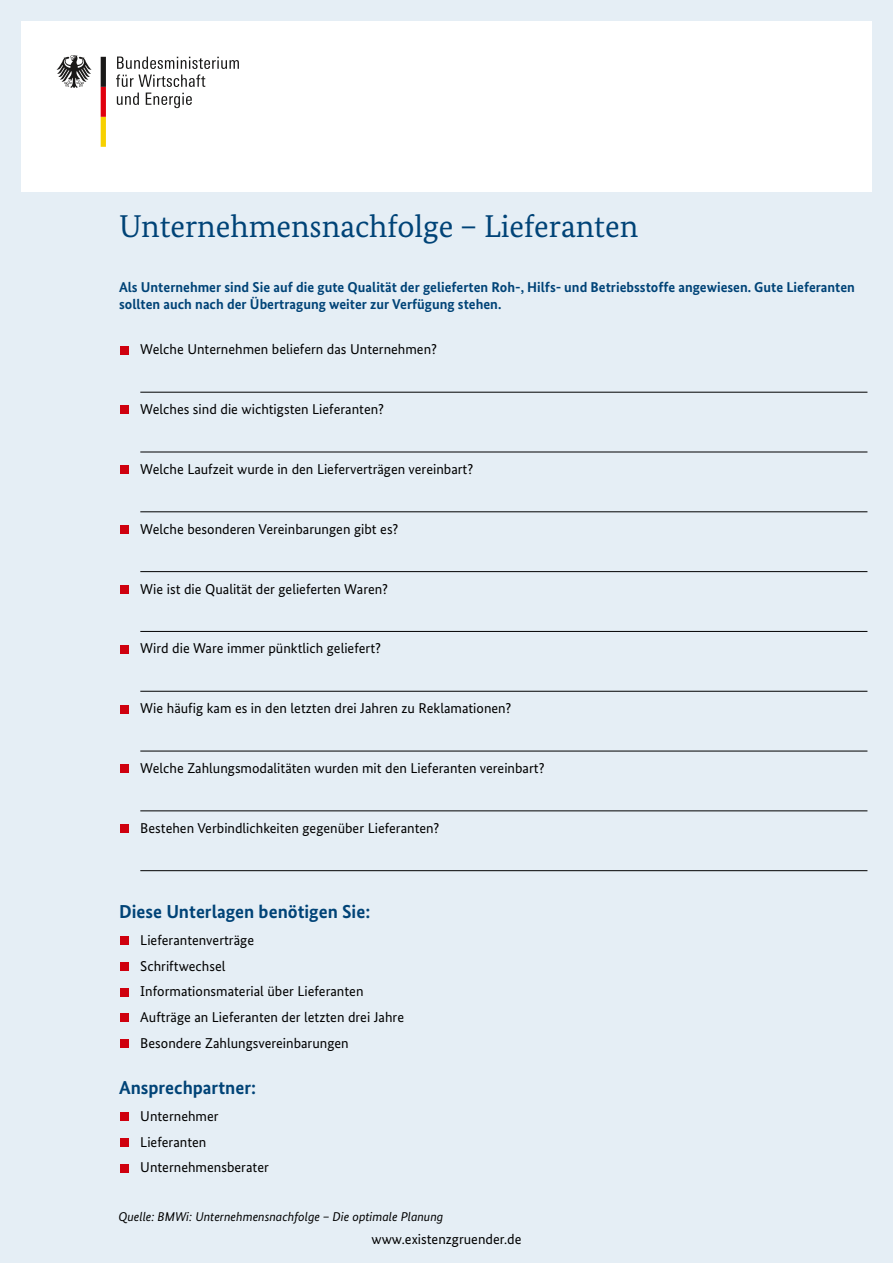
<style>
.page{position:relative;width:893px;height:1263px;background:#e5eef5}
.page>*{position:absolute;margin:0;border:0;box-sizing:border-box;transform-origin:0 0}
.t1{font:31.5px "Bundes Serif";color:#004377}
.t2{font:700 18.75px "Bundes Sans";color:#004377}
.t3{font:14.25px/25.7px "Bundes Sans";color:#000}
.t4{font:700 14.25px/17.1px "Bundes Sans";color:#004377}
.t5{font:italic 12.75px "Bundes Sans";color:#000}
</style>
<div class="page">
<div style="left:21px;top:21px;width:851px;height:170px;background:#fff"></div>
<svg style="left:57px;top:55px;width:35px;height:33px"></svg>
<svg style="left:101px;top:57px;width:5px;height:90px"></svg>
<svg style="left:116px;top:57px;width:123px;height:30px"></svg>
<svg style="left:117px;top:93px;width:22px;height:12px"></svg>
<svg style="left:146px;top:93px;width:46px;height:15px"></svg>
<hr style="left:140px;top:392px;width:727px;height:1px;background:#000">
<hr style="left:140px;top:452px;width:727px;height:1px;background:#000">
<hr style="left:140px;top:511px;width:727px;height:1px;background:#000">
<hr style="left:140px;top:571px;width:727px;height:1px;background:#000">
<hr style="left:140px;top:631px;width:727px;height:1px;background:#000">
<hr style="left:140px;top:691px;width:727px;height:1px;background:#000">
<hr style="left:140px;top:751px;width:727px;height:1px;background:#000">
<hr style="left:140px;top:810px;width:727px;height:1px;background:#000">
<hr style="left:140px;top:870px;width:727px;height:1px;background:#000">
<div style="left:121px;top:1164px;width:8px;height:8px;background:#cf000e"></div>
<div style="left:121px;top:1138px;width:8px;height:9px;background:#cf000e"></div>
<div style="left:121px;top:1113px;width:8px;height:8px;background:#cf000e"></div>
<div style="left:121px;top:1039px;width:8px;height:8px;background:#cf000e"></div>
<div style="left:121px;top:1013px;width:8px;height:9px;background:#cf000e"></div>
<div style="left:121px;top:988px;width:8px;height:8px;background:#cf000e"></div>
<div style="left:121px;top:962px;width:8px;height:9px;background:#cf000e"></div>
<div style="left:121px;top:936px;width:8px;height:9px;background:#cf000e"></div>
<div style="left:121px;top:824px;width:8px;height:9px;background:#cf000e"></div>
<div style="left:121px;top:764px;width:8px;height:9px;background:#cf000e"></div>
<div style="left:121px;top:705px;width:8px;height:8px;background:#cf000e"></div>
<div style="left:121px;top:645px;width:8px;height:8px;background:#cf000e"></div>
<div style="left:121px;top:585px;width:8px;height:9px;background:#cf000e"></div>
<div style="left:121px;top:525px;width:8px;height:9px;background:#cf000e"></div>
<div style="left:121px;top:465px;width:8px;height:9px;background:#cf000e"></div>
<div style="left:121px;top:406px;width:8px;height:8px;background:#cf000e"></div>
<div style="left:121px;top:346px;width:8px;height:8px;background:#cf000e"></div>
<h1 class="t1" style="left:119px;top:214px;width:521px">Unternehmensnachfolge – Lieferanten</h1>
<p class="t4" style="left:119px;top:280px;width:737px">Als Unternehmer sind Sie auf die gute Qualität der gelieferten Roh-, Hilfs- und Betriebsstoffe angewiesen. Gute Lieferanten sollten auch nach der Übertragung weiter zur Verfügung stehen.</p>
<p class="t3" style="left:140px;top:338px;width:298px">Welche Unternehmen beliefern das Unternehmen?</p>
<p class="t3" style="left:140px;top:398px;width:245px">Welches sind die wichtigsten Lieferanten?</p>
<p class="t3" style="left:140px;top:458px;width:334px">Welche Laufzeit wurde in den Lieferverträgen vereinbart?</p>
<p class="t3" style="left:140px;top:517px;width:260px">Welche besonderen Vereinbarungen gibt es?</p>
<p class="t3" style="left:140px;top:577px;width:249px">Wie ist die Qualität der gelieferten Waren?</p>
<p class="t3" style="left:140px;top:637px;width:242px">Wird die Ware immer pünktlich geliefert?</p>
<p class="t3" style="left:140px;top:697px;width:373px">Wie häufig kam es in den letzten drei Jahren zu Reklamationen?</p>
<p class="t3" style="left:140px;top:757px;width:406px">Welche Zahlungsmodalitäten wurden mit den Lieferanten vereinbart?</p>
<p class="t3" style="left:140px;top:816px;width:301px">Bestehen Verbindlichkeiten gegenüber Lieferanten?</p>
<h2 class="t2" style="left:119px;top:904px;width:253px">Diese Unterlagen benötigen Sie:</h2>
<p class="t3" style="left:140px;top:928px;width:265px">Lieferantenverträge<br>Schriftwechsel<br>Informationsmaterial über Lieferanten<br>Aufträge an Lieferanten der letzten drei Jahre<br>Besondere Zahlungsvereinbarungen</p>
<h2 class="t2" style="left:119px;top:1080px;width:138px">Ansprechpartner:</h2>
<p class="t3" style="left:140px;top:1105px;width:130px">Unternehmer<br>Lieferanten<br>Unternehmensberater</p>
<p class="t5" style="left:119px;top:1211px;width:326px">Quelle: BMWi: Unternehmensnachfolge – Die optimale Planung</p>
<p class="t3" style="left:371px;top:1228px;width:151px">www.existenzgruender.de</p>
</div>
